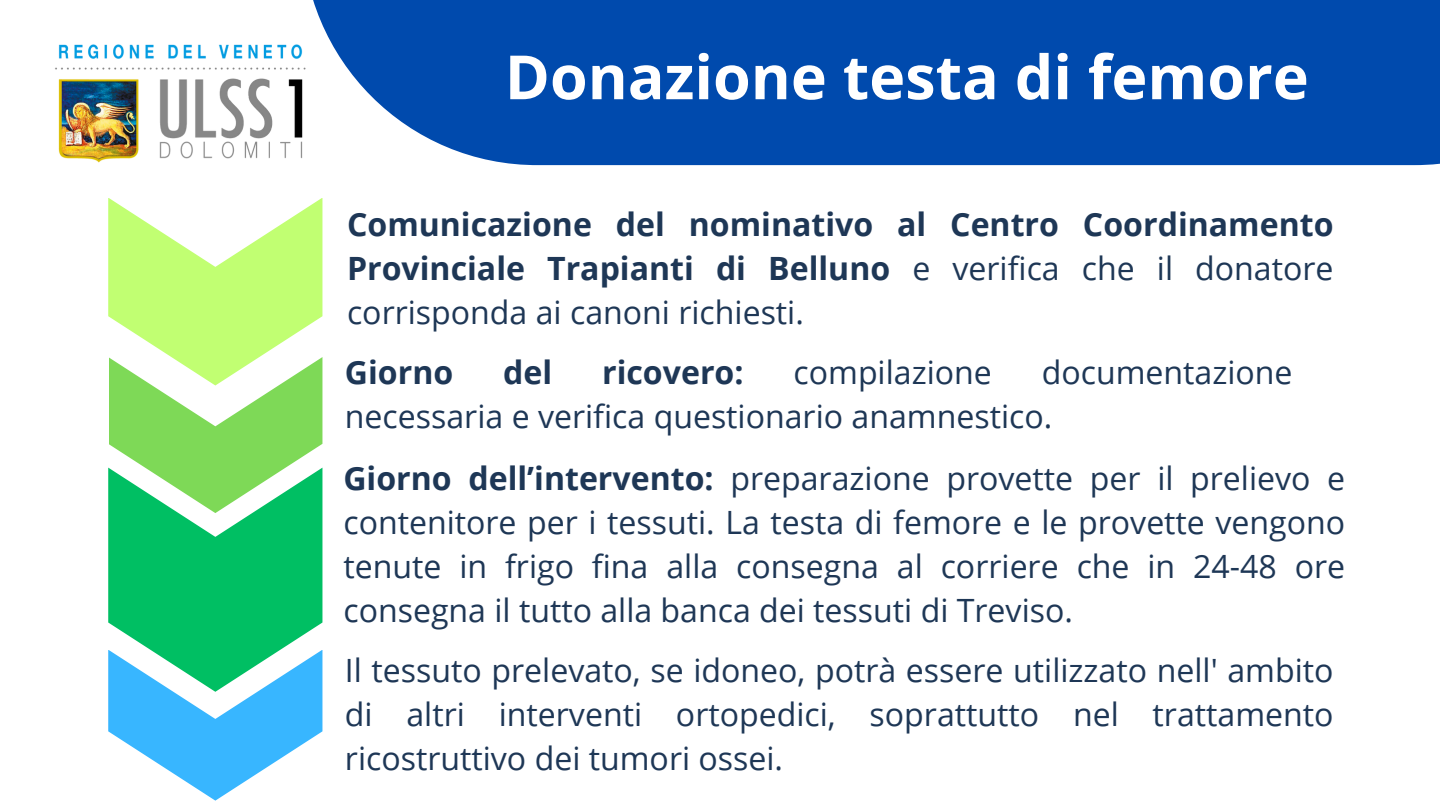
<style>
.page{position:relative;width:1440px;height:810px;background:#fff}
.page>*{position:absolute;margin:0;border:0;box-sizing:border-box;transform-origin:0 0}
.t1{font:700 61px "Open Sans";color:#fff}
.t2{font:32.1px/44.2px "Open Sans";color:#1e3756;text-align:justify}
.t3{font:700 32.1px/44.2px "Open Sans";color:#1e3756;text-align:justify}
.s1{font-weight:400}
.s2{font-weight:700}
</style>
<div class="page">
<img style="left:55px;top:44px;width:247px;height:119px">
<div style="left:302px;top:0;width:1138px;height:166px;background:#004aad"></div>
<svg style="left:108px;top:198px;width:214px;height:270px"></svg>
<svg style="left:108px;top:468px;width:214px;height:182px;background:#2dc977"></svg>
<svg style="left:108px;top:650px;width:214px;height:151px"></svg>
<p class="t1" style="left:505px;top:34px;width:806px">Donazione testa di femore</p>
<h1 class="t3" style="left:347px;top:201px;width:988px">Comunicazione del nominativo al Centro Coordinamento Provinciale Trapianti di Belluno <span class="s1">e verifica che il donatore corrisponda ai canoni richiesti.</span></h1>
<p class="t3" style="left:345px;top:349px;width:110px">Giorno</p>
<p class="t3" style="left:503px;top:349px;width:51px">del</p>
<p class="t3" style="left:602px;top:349px;width:143px">ricovero:</p>
<p class="t2" style="left:794px;top:349px;width:200px">compilazione</p>
<p class="t2" style="left:345px;top:349px;width:949px;text-indent:697px">documentazione necessaria e verifica questionario anamnestico.</p>
<p class="t2" style="left:343px;top:455px;width:1003px"><span class="s2">Giorno dell’intervento:</span> preparazione provette per il prelievo e contenitore per i tessuti. La testa di femore e le provette vengono tenute in frigo fina alla consegna al corriere che in 24-48 ore consegna il tutto alla banca dei tessuti di Treviso.</p>
<p class="t2" style="left:345px;top:647px;width:990px">Il tessuto prelevato, se idoneo, potrà essere utilizzato nell' ambito di altri interventi ortopedici, soprattutto nel trattamento ricostruttivo dei tumori ossei.</p>
</div>
